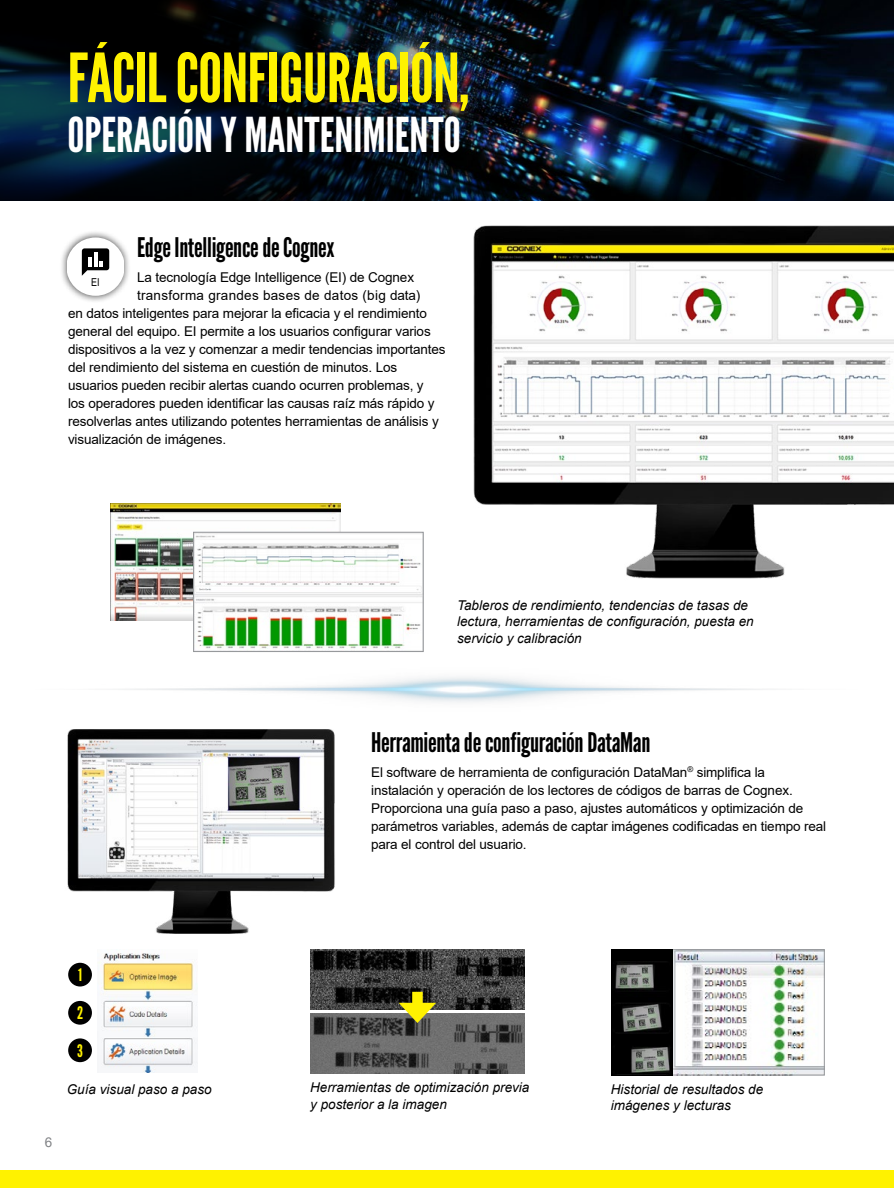
<style>
.page{position:relative;width:894px;height:1188px;background:#fff}
.page>*{position:absolute;margin:0;border:0;box-sizing:border-box;transform-origin:0 0}
.t1{font:67.5px "League Gothic";letter-spacing:-.01em;color:#fff200}
.t2{font:48px "League Gothic";color:#fff}
.t3{font:27px "League Gothic";letter-spacing:-.01em;color:#000}
.t4{font:17.25px/37.5px "League Gothic";color:#fff200}
.t5{font:13.5px/18px "Arial";letter-spacing:-.01em;color:#000}
.t6{font:italic 13.5px/16.5px "Arial";color:#000}
.t7{font:13.5px "Arial";letter-spacing:.02em;color:#000}
.t8{font:13.5px "Arial";color:#808285}
.t9{font:10.95px "Arial Narrow";color:#000}
</style>
<div class="page">
<img style="left:520px;top:0;width:373px;height:201px">
<img style="left:0;top:0;width:520px;height:201px">
<div style="left:0;top:1171px;width:893px;height:17px;background:#fff200"></div>
<img style="left:111px;top:504px;width:229px;height:116px">
<img style="left:359px;top:225px;width:534px;height:366px">
<img style="left:67px;top:729px;width:268px;height:205px">
<img style="left:681px;top:951px;width:141px;height:122px">
<div style="left:611px;top:949px;width:213px;height:126px;border:1px solid #939598"></div>
<div style="left:601px;top:940px;width:80px;height:145px;background:#fff;opacity:.75"></div>
<img style="left:611px;top:949px;width:61px;height:126px">
<div style="left:68px;top:963px;width:24px;height:24px;background:#000;border-radius:50%"></div>
<div style="left:68px;top:1001px;width:24px;height:24px;background:#000;border-radius:50%"></div>
<div style="left:68px;top:1038px;width:24px;height:24px;background:#000;border-radius:50%"></div>
<img style="left:98px;top:953px;width:99px;height:120px">
<div style="left:60px;top:230px;width:71px;height:73px;background:#000;opacity:.75"></div>
<svg style="left:68px;top:237px;width:55px;height:59px"></svg>
<img style="left:195px;top:534px;width:226px;height:115px">
<div style="left:193px;top:532px;width:230px;height:120px;border:1px solid #939598"></div>
<img style="left:310px;top:949px;width:214px;height:60px">
<img style="left:310px;top:1014px;width:214px;height:59px">
<div style="left:412px;top:992px;width:10px;height:19px;background:#fff200"></div>
<svg style="left:398px;top:1003px;width:38px;height:20px"></svg>
<h1 class="t1" style="left:68px;top:38px;width:403px">FÁCIL CONFIGURACIÓN,</h1>
<h2 class="t2" style="left:67px;top:106px;width:394px">OPERACIÓN Y MANTENIMIENTO</h2>
<h3 class="t3" style="left:137px;top:232px;width:199px">Edge Intelligence de Cognex</h3>
<p class="t5" style="left:137px;top:268px;width:278px">La tecnología Edge Intelligence (EI) de Cognex</p>
<p class="t7" style="left:137px;top:286px;width:285px">transforma grandes bases de datos (big data)</p>
<p class="t5" style="left:68px;top:304px;width:360px">en datos inteligentes para mejorar la eficacia y el rendimiento</p>
<p class="t5" style="left:68px;top:322px;width:364px">general del equipo. EI permite a los usuarios configurar varios</p>
<p class="t5" style="left:68px;top:340px;width:379px">dispositivos a la vez y comenzar a medir tendencias importantes</p>
<p class="t5" style="left:68px;top:358px;width:330px">del rendimiento del sistema en cuestión de minutos. Los</p>
<p class="t5" style="left:68px;top:376px;width:357px">usuarios pueden recibir alertas cuando ocurren problemas, y</p>
<p class="t5" style="left:68px;top:394px;width:368px">los operadores pueden identificar las causas raíz más rápido y</p>
<p class="t5" style="left:68px;top:412px;width:372px">resolverlas antes utilizando potentes herramientas de análisis y</p>
<p class="t5" style="left:68px;top:430px;width:159px">visualización de imágenes.</p>
<p class="t9" style="left:91px;top:274px;width:10px">EI</p>
<p class="t6" style="left:457px;top:597px;width:298px">Tableros de rendimiento, tendencias de tasas de lectura, herramientas de configuración, puesta en servicio y calibración</p>
<h3 class="t3" style="left:371px;top:726px;width:281px">Herramienta de configuración DataMan</h3>
<p class="t5" style="left:371px;top:763px;width:456px">El software de herramienta de configuración DataMan<sup>®</sup> simplifica la instalación y operación de los lectores de códigos de barras de Cognex.<br>Proporciona una guía paso a paso, ajustes automáticos y optimización de parámetros variables, además de captar imágenes codificadas en tiempo real para el control del usuario.</p>
<p class="t8" style="left:45px;top:1133px;width:9px">6</p>
<p class="t4" style="left:78px;top:956px;width:6px">1</p>
<p class="t4" style="left:77px;top:994px;width:8px">2<br>3</p>
<p class="t6" style="left:310px;top:1079px;width:221px">Herramientas de optimización previa y posterior a la imagen</p>
<p class="t6" style="left:67px;top:1081px;width:146px">Guía visual paso a paso</p>
<p class="t6" style="left:610px;top:1081px;width:154px">Historial de resultados de imágenes y lecturas</p>
</div>
